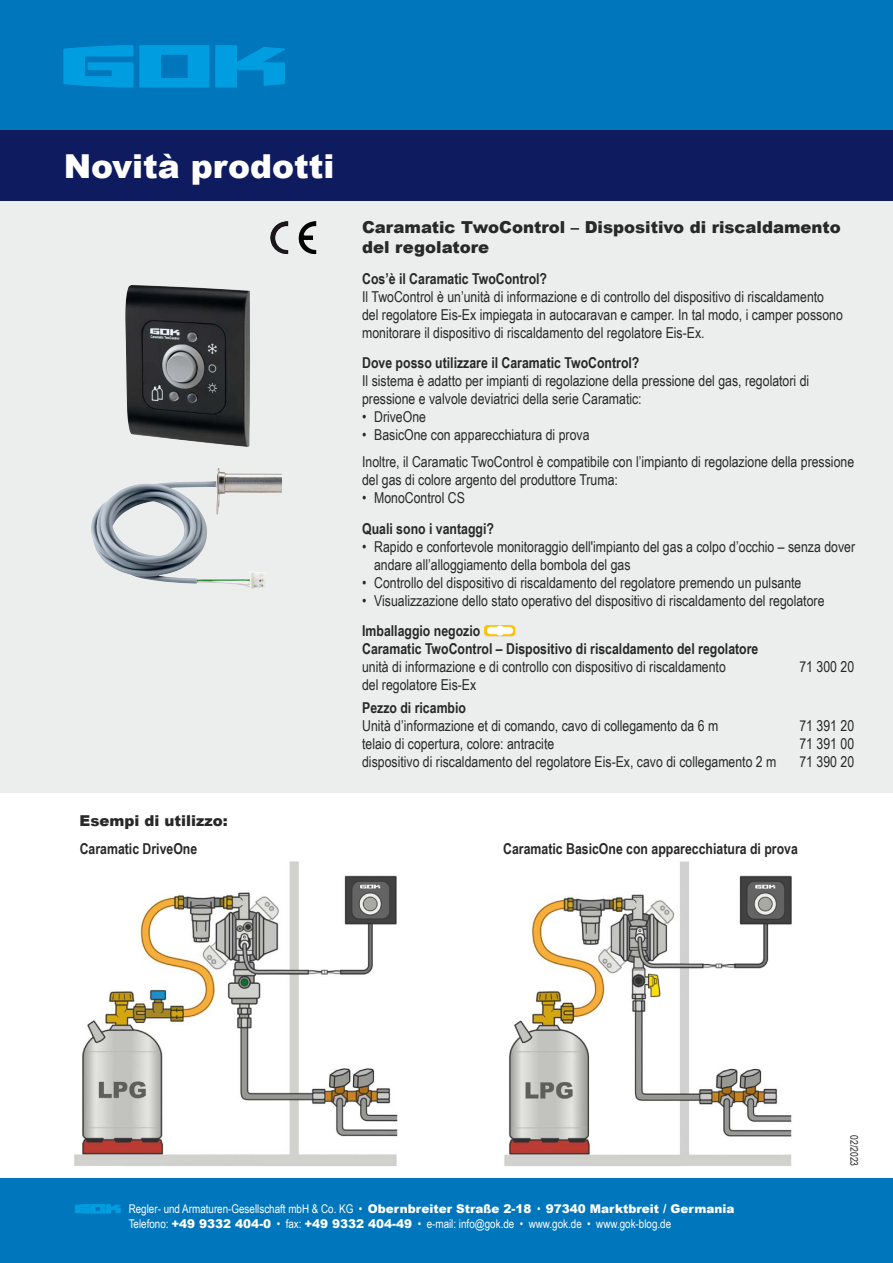
<style>
.page{position:relative;width:893px;height:1263px;background:#fff}
.page>*{position:absolute;margin:0;border:0;box-sizing:border-box;transform-origin:0 0}
.t1{font:900 33px "Arial";color:#fff}
.t2{font:900 16.5px/19.8px "Arial";color:#282829}
.t3{font:15px/18px "Arial Narrow";color:#282829}
.t4{font:700 15px/18px "Arial Narrow";color:#282829}
.t5{font:900 15px "Arial";color:#282829}
.t6{font:900 12px "Arial";color:#fff}
.t7{font:12px "Arial Narrow";color:#fff}
.t8{font:10.5px "Arial Narrow";color:#282829}
.s1{font-family:"Arial Narrow";font-weight:400}
.s2{font-family:"Arial";font-weight:900}
</style>
<div class="page">
<div style="left:0;top:0;width:893px;height:208px;background:#0076bd"></div>
<div style="left:0;top:198px;width:893px;height:595px;background:#eceded"></div>
<div style="left:0;top:1178px;width:893px;height:85px;background:#0076bd"></div>
<div style="left:0;top:130px;width:893px;height:70px;background:#0f1b5f"></div>
<svg style="left:215px;top:46px;width:70px;height:41px"></svg>
<svg style="left:64px;top:45px;width:69px;height:42px"></svg>
<svg style="left:140px;top:45px;width:69px;height:42px"></svg>
<img style="left:504px;top:861px;width:288px;height:305px">
<img style="left:484px;top:625px;width:31px;height:11px">
<img style="left:74px;top:861px;width:324px;height:305px">
<img style="left:91px;top:285px;width:175px;height:304px">
<svg style="left:75px;top:1204px;width:45px;height:9px"></svg>
<img style="left:270px;top:221px;width:46px;height:33px">
<h1 class="t1" style="left:64px;top:142px;width:272px">Novità prodotti</h1>
<p class="t2" style="left:362px;top:217px;width:480px">Caramatic TwoControl – Dispositivo di riscaldamento del regolatore</p>
<p class="t4" style="left:362px;top:268px;width:187px">Cos’è il Caramatic TwoControl?</p>
<p class="t3" style="left:362px;top:287px;width:482px">Il TwoControl è un’unità di informazione e di controllo del dispositivo di riscaldamento del regolatore Eis-Ex impiegata in autocaravan e camper. In tal modo, i camper possono monitorare il dispositivo di riscaldamento del regolatore Eis-Ex.</p>
<p class="t4" style="left:362px;top:353px;width:279px">Dove posso utilizzare il Caramatic TwoControl?</p>
<p class="t3" style="left:362px;top:371px;width:449px">Il sistema è adatto per impianti di regolazione della pressione del gas, regolatori di pressione e valvole deviatrici della serie Caramatic:</p>
<p class="t3" style="left:362px;top:407px;width:65px">• DriveOne</p>
<p class="t3" style="left:362px;top:421px;width:494px;line-height:26.5px">• BasicOne con apparecchiatura di prova<br>Inoltre, il Caramatic TwoControl è compatibile con l’impianto di regolazione della pressione</p>
<p class="t3" style="left:362px;top:470px;width:257px">del gas di colore argento del produttore Truma:</p>
<p class="t3" style="left:362px;top:488px;width:104px">• MonoControl CS</p>
<p class="t4" style="left:362px;top:518px;width:133px">Quali sono i vantaggi?</p>
<p class="t3" style="left:374px;top:537px;width:482px;text-indent:-12px">• Rapido e confortevole monitoraggio dell'impianto del gas a colpo d’occhio – senza dover andare all’alloggiamento della bombola del gas</p>
<p class="t3" style="left:362px;top:573px;width:441px">• Controllo del dispositivo di riscaldamento del regolatore premendo un pulsante</p>
<p class="t3" style="left:362px;top:591px;width:464px">• Visualizzazione dello stato operativo del dispositivo di riscaldamento del regolatore</p>
<p class="t4" style="left:362px;top:621px;width:398px">Imballaggio negozio<br>Caramatic TwoControl – Dispositivo di riscaldamento del regolatore</p>
<p class="t3" style="left:362px;top:657px;width:365px">unità di informazione e di controllo con dispositivo di riscaldamento</p>
<p class="t3" style="left:799px;top:657px;width:56px">71 300 20</p>
<p class="t3" style="left:362px;top:675px;width:116px">del regolatore Eis-Ex</p>
<p class="t4" style="left:362px;top:697px;width:105px">Pezzo di ricambio</p>
<p class="t3" style="left:362px;top:716px;width:358px">Unità d’informazione et di comando, cavo di collegamento da 6 m</p>
<p class="t3" style="left:799px;top:716px;width:56px">71 391 20</p>
<p class="t3" style="left:362px;top:734px;width:194px">telaio di copertura, colore: antracite</p>
<p class="t3" style="left:799px;top:734px;width:56px">71 391 00</p>
<p class="t3" style="left:362px;top:752px;width:416px">dispositivo di riscaldamento del regolatore Eis-Ex, cavo di collegamento 2 m</p>
<p class="t3" style="left:799px;top:752px;width:56px">71 390 20</p>
<p class="t5" style="left:79px;top:810px;width:150px">Esempi di utilizzo:</p>
<p class="t4" style="left:80px;top:839px;width:119px">Caramatic DriveOne</p>
<p class="t4" style="left:503px;top:839px;width:296px">Caramatic BasicOne con apparecchiatura di prova</p>
<p class="t6" style="left:129px;top:1200px;width:607px"><span class="s1">Regler- und Armaturen-Gesellschaft mbH &amp; Co. KG •</span> Obernbreiter Straße 2-18 <span class="s1">•</span> 97340 Marktbreit / Germania</p>
<p class="t7" style="left:129px;top:1214px;width:544px">Telefono: <span class="s2">+49 9332 404-0</span> • fax: <span class="s2">+49 9332 404-49</span> • e-mail: info@gok.de • www.gok.de • www.gok-blog.de</p>
<p class="t8" style="left:862px;top:1135px;width:33px;rotate:90deg">02/2023</p>
</div>
